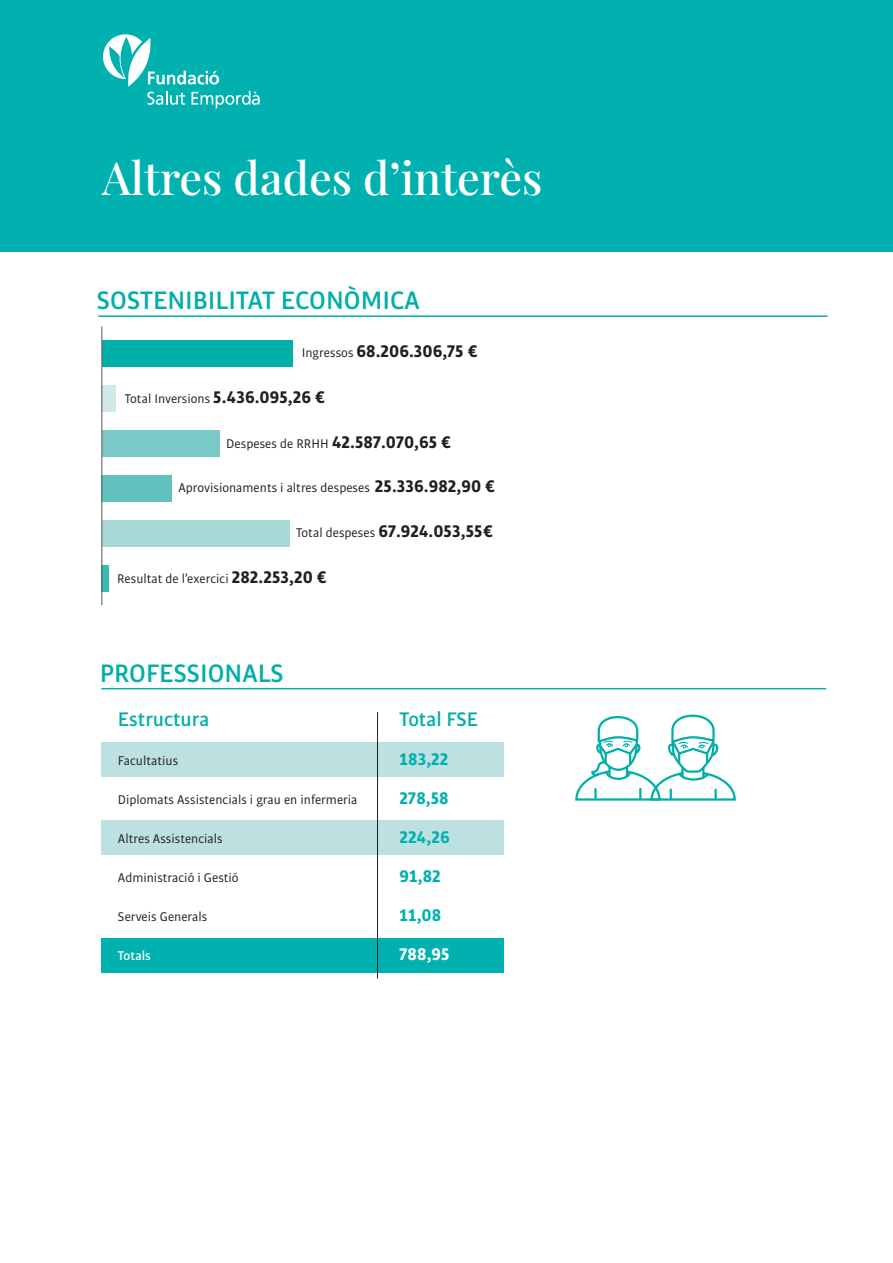
<style>
.page{position:relative;width:893px;height:1263px;background:#fff}
.page>*{position:absolute;margin:0;border:0;box-sizing:border-box;transform-origin:0 0}
.t1{font:500 45px "Playfair Display";color:#fff}
.t2{font:500 27px "Bulo";color:#00afa7}
.t3{font:500 21px "Bulo";color:#00afa7}
.t4{font:700 18px "Bulo";color:#231f20}
.t5{font:700 18px "Bulo";color:#00b1b0}
.t6{font:700 18px "Bulo";color:#fff}
.t7{font:13.5px "Bulo";color:#231f20}
.t8{font:500 13.5px "Bulo";color:#fff}
.s1{font-weight:400;font-size:13.5px}
.s2{font-weight:700;font-size:18px}
</style>
<div class="page">
<div style="left:101px;top:742px;width:402px;height:34px;background:#bde1e0"></div>
<div style="left:101px;top:820px;width:402px;height:34px;background:#bde1e0"></div>
<div style="left:101px;top:938px;width:402px;height:34px;background:#00b1b0"></div>
<hr style="left:101px;top:688px;width:725px;height:1px;background:#00afa7">
<div style="left:0;top:0;width:893px;height:251px;background:#00b1b0"></div>
<svg style="left:103px;top:34px;width:157px;height:74px"></svg>
<hr style="left:98px;top:315px;width:730px;height:2px;background:#00afa7">
<div style="left:102px;top:565px;width:7px;height:27px;background:#3bbbb6"></div>
<div style="left:102px;top:520px;width:188px;height:27px;background:#a8d9d7"></div>
<div style="left:102px;top:475px;width:70px;height:27px;background:#61c2bd"></div>
<div style="left:102px;top:430px;width:118px;height:27px;background:#7ac9c6"></div>
<div style="left:102px;top:385px;width:14px;height:27px;background:#d1eae9"></div>
<div style="left:102px;top:340px;width:191px;height:27px;background:#00afa7"></div>
<hr style="left:102px;top:326px;width:1px;height:279px;background:#57585a">
<svg style="left:575px;top:714px;width:161px;height:87px"></svg>
<hr style="left:377px;top:712px;width:1px;height:266px;background:#231f20">
<h1 class="t1" style="left:102px;top:143px;width:442px">Altres dades d’interès</h1>
<h2 class="t2" style="left:97px;top:284px;width:325px">SOSTENIBILITAT ECONÒMICA</h2>
<h3 class="t4" style="left:302px;top:340px;width:178px"><span class="s1">Ingressos</span> 68.206.306,75 €</h3>
<p class="t7" style="left:125px;top:390px;width:202px">Total Inversions <span class="s2">5.436.095,26 €</span></p>
<p class="t7" style="left:226px;top:435px;width:227px">Despeses de RRHH <span class="s2">42.587.070,65 €</span></p>
<p class="t7" style="left:179px;top:480px;width:318px">Aprovisionaments i altres despeses <span class="s2">25.336.982,90 €</span></p>
<h3 class="t4" style="left:296px;top:520px;width:199px"><span class="s1">Total despeses</span> 67.924.053,55€</h3>
<p class="t7" style="left:117px;top:570px;width:212px">Resultat de l’exercici <span class="s2">282.253,20 €</span></p>
<h2 class="t2" style="left:100px;top:656px;width:186px">PROFESSIONALS</h2>
<h3 class="t3" style="left:118px;top:706px;width:93px">Estructura</h3>
<h3 class="t3" style="left:400px;top:706px;width:80px">Total FSE</h3>
<p class="t7" style="left:118px;top:752px;width:62px">Facultatius</p>
<h3 class="t5" style="left:400px;top:748px;width:50px">183,22</h3>
<p class="t7" style="left:118px;top:791px;width:241px">Diplomats Assistencials i grau en infermeria</p>
<h3 class="t5" style="left:400px;top:787px;width:51px">278,58</h3>
<p class="t7" style="left:118px;top:830px;width:106px">Altres Assistencials</p>
<h3 class="t5" style="left:400px;top:826px;width:52px">224,26</h3>
<p class="t7" style="left:118px;top:869px;width:122px">Administració i Gestió</p>
<h3 class="t5" style="left:400px;top:865px;width:43px">91,82</h3>
<p class="t7" style="left:118px;top:908px;width:91px">Serveis Generals</p>
<h3 class="t5" style="left:400px;top:904px;width:43px">11,08</h3>
<p class="t8" style="left:118px;top:947px;width:34px">Totals</p>
<h3 class="t6" style="left:400px;top:943px;width:52px">788,95</h3>
</div>
